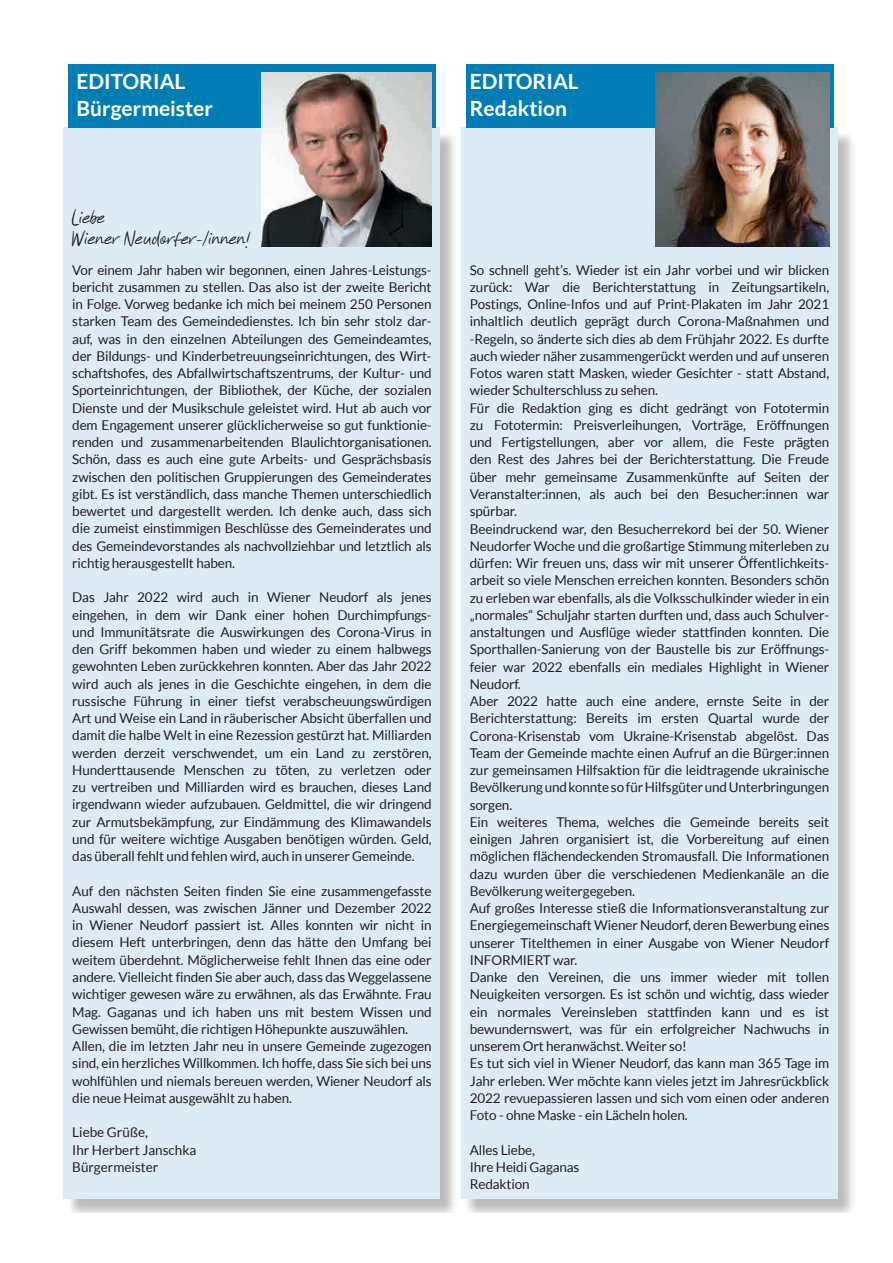
<style>
.page{position:relative;width:893px;height:1263px;background:#fff}
.page>*{position:absolute;margin:0;border:0;box-sizing:border-box;transform-origin:0 0}
.t1{font:700 21px/27px "Lato";color:#fff}
.t2{font:21px/21px "Not Bad demo";letter-spacing:.015em;color:#231f20}
.t3{font:13.5px/17.2px "Lato";letter-spacing:-.01em;color:#231f20}
</style>
<div class="page">
<div style="left:66px;top:130px;width:393px;height:1088px;background:#231f20;opacity:.3"></div>
<div style="left:64px;top:128px;width:376px;height:1071px;background:#ddebf4"></div>
<div style="left:68px;top:64px;width:368px;height:64px;background:#007db5"></div>
<div style="left:464px;top:130px;width:392px;height:1088px;background:#231f20;opacity:.3"></div>
<div style="left:461px;top:128px;width:377px;height:1071px;background:#ddebf4"></div>
<div style="left:466px;top:64px;width:367px;height:64px;background:#007db5"></div>
<img style="left:261px;top:72px;width:171px;height:175px">
<img style="left:656px;top:72px;width:173px;height:175px">
<div style="left:23px;top:1214px;width:870px;height:49px;background:#fff"></div>
<h1 class="t1" style="left:77px;top:68px;width:138px">EDITORIAL<br>Bürgermeister</h1>
<h1 class="t1" style="left:470px;top:68px;width:110px">EDITORIAL<br>Redaktion</h1>
<h1 class="t2" style="left:72px;top:208px;width:179px">Liebe<br>Wiener Neudorfer-/innen!</h1>
<p class="t3" style="left:72px;top:261px;width:361px;text-align:justify">Vor einem Jahr haben wir begonnen, einen Jahres-Leistungs&shy;bericht zusammen zu stellen. Das also ist der zweite Bericht in Folge. Vorweg bedanke ich mich bei meinem 250 Personen starken Team des Gemeindedienstes. Ich bin sehr stolz dar&shy;auf, was in den einzelnen Abteilungen des Gemeindeamtes, der Bildungs- und Kinderbetreuungseinrichtungen, des Wirt&shy;schaftshofes, des Abfallwirtschaftszentrums, der Kultur- und Sporteinrichtungen, der Bibliothek, der Küche, der sozialen Dienste und der Musikschule geleistet wird. Hut ab auch vor dem Engagement unserer glücklicherweise so gut funktionie&shy;renden und zusammenarbeitenden Blaulichtorganisationen.<br>Schön, dass es auch eine gute Arbeits- und Gesprächsbasis zwischen den politischen Gruppierungen des Gemeinderates gibt. Es ist verständlich, dass manche Themen unterschiedlich bewertet und dargestellt werden. Ich denke auch, dass sich die zumeist einstimmigen Beschlüsse des Gemeinderates und des Gemeindevorstandes als nachvollziehbar und letztlich als richtig herausgestellt haben.</p>
<p class="t3" style="left:72px;top:589px;width:361px;text-align:justify">Das Jahr 2022 wird auch in Wiener Neudorf als jenes eingehen, in dem wir Dank einer hohen Durchimpfungs&shy;und Immunitätsrate die Auswirkungen des Corona-Virus in den Griff bekommen haben und wieder zu einem halbwegs gewohnten Leben zurückkehren konnten. Aber das Jahr 2022 wird auch als jenes in die Geschichte eingehen, in dem die russische Führung in einer tiefst verabscheuungswürdigen Art und Weise ein Land in räuberischer Absicht überfallen und damit die halbe Welt in eine Rezession gestürzt hat. Milliarden werden derzeit verschwendet, um ein Land zu zerstören, Hunderttausende Menschen zu töten, zu verletzen oder zu vertreiben und Milliarden wird es brauchen, dieses Land irgendwann wieder aufzubauen. Geldmittel, die wir dringend zur Armutsbekämpfung, zur Eindämmung des Klimawandels und für weitere wichtige Ausgaben benötigen würden. Geld, das überall fehlt und fehlen wird, auch in unserer Gemeinde.</p>
<p class="t3" style="left:72px;top:882px;width:361px">Auf den nächsten Seiten finden Sie eine zusammengefasste Auswahl dessen, was zwischen Jänner und Dezember 2022 in Wiener Neudorf passiert ist. Alles konnten wir nicht in diesem Heft unterbringen, denn das hätte den Umfang bei weitem überdehnt. Möglicherweise fehlt Ihnen das eine oder andere. Vielleicht finden Sie aber auch, dass das Weggelassene wichtiger gewesen wäre zu erwähnen, als das Erwähnte. Frau Mag. Gaganas und ich haben uns mit bestem Wissen und Gewissen bemüht, die richtigen Höhepunkte auszuwählen.<br>Allen, die im letzten Jahr neu in unsere Gemeinde zugezogen sind, ein herzliches Willkommen. Ich hoffe, dass Sie sich bei uns wohlfühlen und niemals bereuen werden, Wiener Neudorf als die neue Heimat ausgewählt zu haben.</p>
<p class="t3" style="left:72px;top:1124px;width:126px">Liebe Grüße,<br>Ihr Herbert Janschka<br>Bürgermeister</p>
<p class="t3" style="left:470px;top:261px;width:361px">So schnell geht’s. Wieder ist ein Jahr vorbei und wir blicken zurück: War die Berichterstattung in Zeitungsartikeln, Postings, Online-Infos und auf Print-Plakaten im Jahr 2021 inhaltlich deutlich geprägt durch Corona-Maßnahmen und -Regeln, so änderte sich dies ab dem Frühjahr 2022. Es durfte auch wieder näher zusammengerückt werden und auf unseren Fotos waren statt Masken, wieder Gesichter - statt Abstand, wieder Schulterschluss zu sehen.<br>Für die Redaktion ging es dicht gedrängt von Fototermin zu Fototermin: Preisverleihungen, Vorträge, Eröffnungen und Fertigstellungen, aber vor allem, die Feste prägten den Rest des Jahres bei der Berichterstattung. Die Freude über mehr gemeinsame Zusammenkünfte auf Seiten der Veranstalter:innen, als auch bei den Besucher:innen war spürbar.<br>Beeindruckend war, den Besucherrekord bei der 50. Wiener Neudorfer Woche und die großartige Stimmung miterleben zu dürfen: Wir freuen uns, dass wir mit unserer Öffentlichkeits&shy;arbeit so viele Menschen erreichen konnten. Besonders schön zu erleben war ebenfalls, als die Volksschulkinder wieder in ein „normales“ Schuljahr starten durften und, dass auch Schulver&shy;anstaltungen und Ausflüge wieder stattfinden konnten. Die Sporthallen-Sanierung von der Baustelle bis zur Eröffnungs&shy;feier war 2022 ebenfalls ein mediales Highlight in Wiener Neudorf.<br>Aber 2022 hatte auch eine andere, ernste Seite in der Berichterstattung: Bereits im ersten Quartal wurde der Corona-Krisenstab vom Ukraine-Krisenstab abgelöst. Das Team der Gemeinde machte einen Aufruf an die Bürger:innen zur gemeinsamen Hilfsaktion für die leidtragende ukrainische Bevölkerung und konnte so für Hilfsgüter und Unterbringungen sorgen.<br>Ein weiteres Thema, welches die Gemeinde bereits seit einigen Jahren organisiert ist, die Vorbereitung auf einen möglichen flächendeckenden Stromausfall. Die Informationen dazu wurden über die verschiedenen Medienkanäle an die Bevölkerung weitergegeben.<br>Auf großes Interesse stieß die Informationsveranstaltung zur Energiegemeinschaft Wiener Neudorf, deren Bewerbung eines unserer Titelthemen in einer Ausgabe von Wiener Neudorf INFORMIERT war.<br>Danke den Vereinen, die uns immer wieder mit tollen Neuigkeiten versorgen. Es ist schön und wichtig, dass wieder ein normales Vereinsleben stattfinden kann und es ist bewundernswert, was für ein erfolgreicher Nachwuchs in unserem Ort heranwächst. Weiter so!<br>Es tut sich viel in Wiener Neudorf, das kann man 365 Tage im Jahr erleben. Wer möchte kann vieles jetzt im Jahresrückblick 2022 revuepassieren lassen und sich vom einen oder anderen Foto - ohne Maske - ein Lächeln holen.</p>
<p class="t3" style="left:470px;top:1141px;width:111px">Alles Liebe,<br>Ihre Heidi Gaganas<br>Redaktion</p>
</div>
